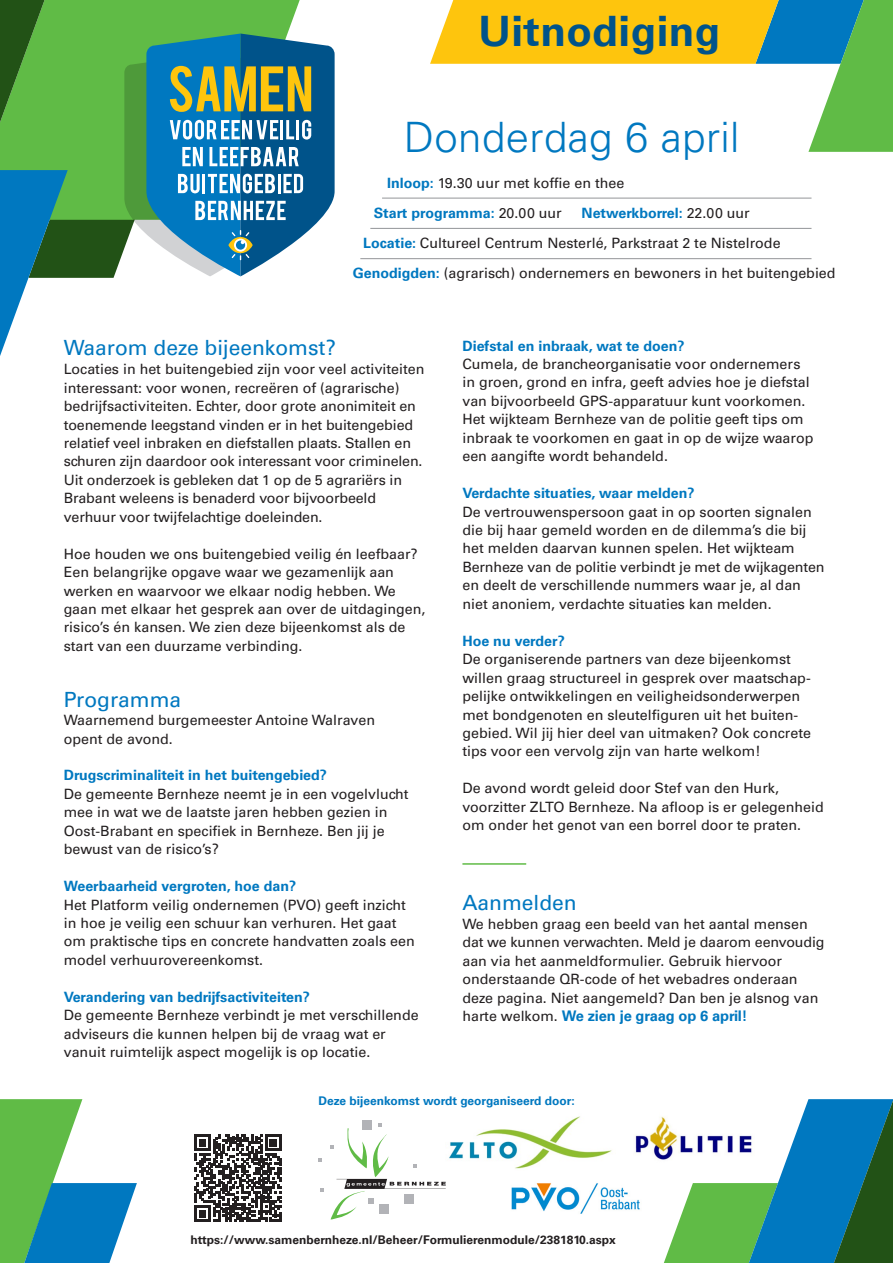
<style>
.page{position:relative;width:893px;height:1263px;background:#fff}
.page>*{position:absolute;margin:0;border:0;box-sizing:border-box;transform-origin:0 0}
.t1{font:300 42px "Univers LT Pro 45";letter-spacing:.01em;color:#0078c0}
.t2{font:700 42px "Univers LT Pro 65";letter-spacing:.01em;color:#00538a}
.t3{font:21px "Univers LT Pro 55 Roman";color:#0078c0}
.t4{font:700 14.7px "Univers LT Pro 65";letter-spacing:-.01em;color:#0078c0}
.t5{font:14.25px/18.5px "Univers LT Pro 55 Roman";color:#231f20}
.t6{font:700 14.25px "Univers LT Pro 65";color:#0078c0}
.t7{font:700 12px "Univers LT Pro 65";color:#231f20}
.t8{font:700 12px "Univers LT Pro 65";color:#0078c0}
.s1{font-family:"Univers LT Pro 65";font-weight:700;color:#0078c0}
.s2{font-family:"Univers LT Pro 55 Roman";font-weight:400;color:#231f20}
.s3{font-family:"Univers LT Pro 55 Roman";font-weight:400;font-size:14.25px;color:#231f20}
</style>
<div class="page">
<div style="left:362px;top:1121px;width:10px;height:9px;background:#b2b3b7"></div>
<svg style="left:318px;top:1158px;width:4px;height:4px"></svg>
<svg style="left:320px;top:1188px;width:4px;height:3px"></svg>
<svg style="left:330px;top:1123px;width:116px;height:96px"></svg>
<img style="left:511px;top:1183px;width:129px;height:31px">
<img style="left:635px;top:1116px;width:29px;height:44px">
<img style="left:449px;top:1116px;width:163px;height:53px">
<svg style="left:194px;top:1134px;width:88px;height:88px"></svg>
<hr style="left:360px;top:258px;width:451px;height:1px;background:#939598">
<hr style="left:370px;top:228px;width:441px;height:1px;background:#939598">
<hr style="left:382px;top:198px;width:429px;height:1px;background:#939598">
<svg style="left:664px;top:1099px;width:229px;height:164px"></svg>
<svg style="left:0;top:0;width:335px;height:356px"></svg>
<svg style="left:430px;top:0;width:463px;height:152px"></svg>
<svg style="left:0;top:1099px;width:137px;height:164px"></svg>
<hr style="left:462px;top:863px;width:64px;height:2px;background:#60bb46">
<p class="t2" style="left:478px;top:2px;width:244px">Uitnodiging</p>
<p class="t1" style="left:404px;top:110px;width:337px">Donderdag 6 april</p>
<p class="t5" style="left:387px;top:173px;width:239px"><span class="s1">Inloop:</span> 19.30 uur met koffie en thee</p>
<p class="t6" style="left:374px;top:203px;width:190px">Start programma: <span class="s2">20.00 uur</span></p>
<p class="t6" style="left:582px;top:203px;width:170px">Netwerkborrel: <span class="s2">22.00 uur</span></p>
<p class="t5" style="left:363px;top:233px;width:419px"><span class="s1">Locatie:</span> Cultureel Centrum Nesterlé, Parkstraat 2 te Nistelrode</p>
<p class="t5" style="left:353px;top:263px;width:484px"><span class="s1">Genodigden:</span> (agrarisch) ondernemers en bewoners in het buitengebied</p>
<p class="t3" style="left:64px;top:333px;width:274px">Waarom deze bijeenkomst?</p>
<p class="t5" style="left:64px;top:359px;width:362px">Locaties in het buitengebied zijn voor veel activiteiten interessant: voor wonen, recreëren of (agrarische)</p>
<p class="t5" style="left:64px;top:396px;width:360px">bedrijfsactiviteiten. Echter, door grote anonimiteit en toenemende leegstand vinden er in het buitengebied relatief veel inbraken en diefstallen plaats. Stallen en schuren zijn daardoor ook interessant voor criminelen.<br>Uit onderzoek is gebleken dat 1 op de 5 agrariërs in Brabant weleens is benaderd voor bijvoorbeeld</p>
<p class="t5" style="left:64px;top:507px;width:260px">verhuur voor twijfelachtige doeleinden.</p>
<p class="t5" style="left:64px;top:544px;width:363px">Hoe houden we ons buitengebied veilig én leefbaar?<br>Een belangrijke opgave waar we gezamenlijk aan werken en waarvoor we elkaar nodig hebben. We gaan met elkaar het gesprek aan over de uitdagingen, risico’s én kansen. We zien deze bijeenkomst als de start van een duurzame verbinding.</p>
<p class="t3" style="left:64px;top:685px;width:119px">Programma</p>
<p class="t5" style="left:64px;top:710px;width:313px">Waarnemend burgemeester Antoine Walraven</p>
<p class="t5" style="left:64px;top:729px;width:111px">opent de avond.</p>
<p class="t6" style="left:64px;top:765px;width:265px">Drugscriminaliteit in het buitengebied?</p>
<p class="t5" style="left:64px;top:784px;width:346px">De gemeente Bernheze neemt je in een vogelvlucht mee in wat we de laatste jaren hebben gezien in<br>Oost-Brabant en specifiek in Bernheze. Ben jij je</p>
<p class="t5" style="left:64px;top:839px;width:156px">bewust van de risico’s?</p>
<p class="t6" style="left:64px;top:876px;width:234px">Weerbaarheid vergroten, hoe dan?</p>
<p class="t5" style="left:64px;top:895px;width:352px">Het Platform veilig ondernemen (PVO) geeft inzicht in hoe je veilig een schuur kan verhuren. Het gaat om praktische tips en concrete handvatten zoals een model verhuurovereenkomst.</p>
<p class="t6" style="left:64px;top:987px;width:248px">Verandering van bedrijfsactiviteiten?</p>
<p class="t5" style="left:64px;top:1005px;width:356px">De gemeente Bernheze verbindt je met verschillende adviseurs die kunnen helpen bij de vraag wat er</p>
<p class="t5" style="left:64px;top:1042px;width:308px">vanuit ruimtelijk aspect mogelijk is op locatie.</p>
<p class="t6" style="left:462px;top:335px;width:224px">Diefstal en inbraak, wat te doen?</p>
<p class="t5" style="left:462px;top:354px;width:339px">Cumela, de brancheorganisatie voor ondernemers</p>
<p class="t5" style="left:462px;top:372px;width:349px">in groen, grond en infra, geeft advies hoe je diefstal</p>
<p class="t5" style="left:462px;top:391px;width:344px">van bijvoorbeeld GPS-apparatuur kunt voorkomen.</p>
<p class="t5" style="left:462px;top:409px;width:353px">Het wijkteam Bernheze van de politie geeft tips om inbraak te voorkomen en gaat in op de wijze waarop een aangifte wordt behandeld.</p>
<p class="t6" style="left:462px;top:483px;width:234px">Verdachte situaties, waar melden?</p>
<p class="t5" style="left:462px;top:502px;width:364px">De vertrouwenspersoon gaat in op soorten signalen die bij haar gemeld worden en de dilemma’s die bij het melden daarvan kunnen spelen. Het wijkteam Bernheze van de politie verbindt je met de wijkagenten en deelt de verschillende nummers waar je, al dan niet anoniem, verdachte situaties kan melden.</p>
<p class="t6" style="left:462px;top:631px;width:104px">Hoe nu verder?</p>
<p class="t5" style="left:462px;top:649px;width:330px">De organiserende partners van deze bijeenkomst</p>
<p class="t5" style="left:462px;top:668px;width:350px">willen graag structureel in gesprek over maatschap-</p>
<p class="t5" style="left:462px;top:686px;width:339px">pelijke ontwikkelingen en veiligheidsonderwerpen met bondgenoten en sleutelfiguren uit het buiten-</p>
<p class="t5" style="left:462px;top:723px;width:350px">gebied. Wil jij hier deel van uitmaken? Ook concrete tips voor een vervolg zijn van harte welkom!</p>
<p class="t5" style="left:462px;top:778px;width:318px">De avond wordt geleid door Stef van den Hurk,</p>
<p class="t5" style="left:462px;top:797px;width:363px">voorzitter ZLTO Bernheze. Na afloop is er gelegenheid om onder het genot van een borrel door te praten.</p>
<p class="t3" style="left:462px;top:888px;width:116px">Aanmelden</p>
<p class="t5" style="left:462px;top:914px;width:364px">We hebben graag een beeld van het aantal mensen dat we kunnen verwachten. Meld je daarom eenvoudig aan via het aanmeldformulier. Gebruik hiervoor onderstaande QR-code of het webadres onderaan deze pagina. Niet aangemeld? Dan ben je alsnog van</p>
<p class="t4" style="left:462px;top:1005px;width:287px"><span class="s3">harte welkom.</span> We zien je graag op 6 april!</p>
<p class="t8" style="left:318px;top:1092px;width:258px">Deze bijeenkomst wordt georganiseerd door:</p>
<p class="t7" style="left:191px;top:1231px;width:427px">https://www.samenbernheze.nl/Beheer/Formulierenmodule/2381810.aspx</p>
</div>
